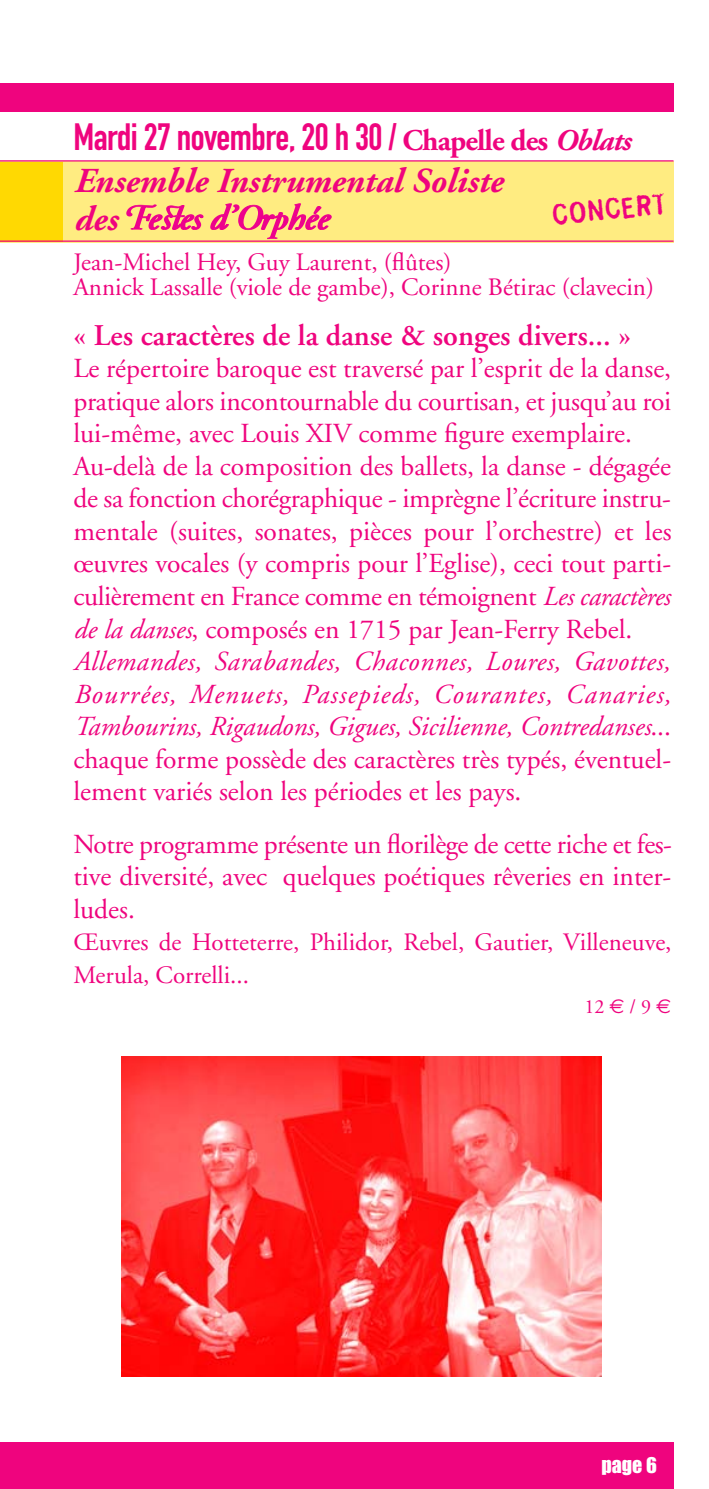
<style>
.page{position:relative;width:709px;height:1489px;background:#fff}
.page>*{position:absolute;margin:0;border:0;box-sizing:border-box;transform-origin:0 0}
.t1{font:37.5px "DIN Engschrift";letter-spacing:-.015em;color:#ef047e}
.t2{font:italic 700 35px/37.5px "Adobe Garamond";color:#ef047e}
.t3{font:600 30px "Adobe Garamond";color:#ef047e}
.t4{font:27.5px/32.5px "Adobe Garamond";color:#ef047e}
.t5{font:27.5px "Stamp Gothic";color:#ef047e}
.t6{font:25px/25px "Adobe Garamond";color:#ef047e}
.t7{font:20px "Adobe Garamond";color:#ef047e}
.t8{font:20px "Impact";color:#fff}
.s1{font-family:"Adobe Garamond";font-weight:700;font-size:30px}
.s2{font-family:"Adobe Garamond";font-weight:700;font-style:italic;font-size:30px}
.s3{font-style:italic}
.s4{font-family:"Euro Sans"}
</style>
<div class="page">
<div style="left:0;top:161px;width:673px;height:81px;background:#ffec81"></div>
<div style="left:0;top:162px;width:62px;height:79px;background:#ffd902"></div>
<hr style="left:0;top:160px;width:673px;height:1px;background:#ef047e">
<hr style="left:0;top:240px;width:673px;height:2px;background:#ef047e">
<div style="left:0;top:1441px;width:673px;height:47px;background:#ef047e"></div>
<div style="left:0;top:84px;width:673px;height:28px;background:#ef047e"></div>
<svg style="left:126px;top:203px;width:206px;height:36px"></svg>
<img style="left:121px;top:1056px;width:480px;height:320px">
<h1 class="t1" style="left:73px;top:123px;width:558px">Mardi 27 novembre, 20 h 30 / <span class="s1">Chapelle des</span> <span class="s2">Oblats</span></h1>
<p class="t2" style="left:73px;top:165px;width:431px">Ensemble Instrumental Soliste des</p>
<p class="t6" style="left:73px;top:251px;width:582px">Jean-Michel Hey, Guy Laurent, (flûtes)<br>Annick Lassalle (viole de gambe), Corinne Bétirac (clavecin)</p>
<p class="t3" style="left:73px;top:323px;width:559px">« Les caractères de la danse &amp; songes divers... »</p>
<p class="t4" style="left:73px;top:355px;width:599px">Le répertoire baroque est traversé par l’esprit de la danse, pratique alors incontournable du courtisan, et jusqu’au roi lui-même, avec Louis XIV comme figure exemplaire.<br>Au-delà de la composition des ballets, la danse - dégagée de sa fonction chorégraphique - imprègne l’écriture instru&shy;mentale (suites, sonates, pièces pour l’orchestre) et les œuvres vocales (y compris pour l’Eglise), ceci tout parti&shy;culièrement en France comme en témoignent <span class="s3">Les caractères de la danses</span>, composés en 1715 par Jean-Ferry Rebel.<br><span class="s3">Allemandes, Sarabandes, Chaconnes, Loures, Gavottes, Bourrées, Menuets, Passepieds, Courantes, Canaries, Tambourins, Rigaudons, Gigues, Sicilienne, Contredanses</span>... chaque forme possède des caractères très typés, éventuel&shy;lement variés selon les périodes et les pays.</p>
<p class="t4" style="left:73px;top:830px;width:600px;text-align:justify">Notre programme présente un florilège de cette riche et fes&shy;tive diversité, avec quelques poétiques rêveries en inter&shy;ludes.</p>
<p class="t6" style="left:73px;top:928px;width:599px;line-height:32.5px">Œuvres de Hotteterre, Philidor, Rebel, Gautier, Villeneuve,<br>Merula, Correlli...</p>
<p class="t7" style="left:584px;top:998px;width:88px">12<span class="s4">€</span>/ 9<span class="s4">€</span></p>
<p class="t5" style="left:550px;top:199px;width:117px;rotate:-6deg">CONCERT</p>
<p class="t8" style="left:601px;top:1454px;width:57px">page 6</p>
</div>
